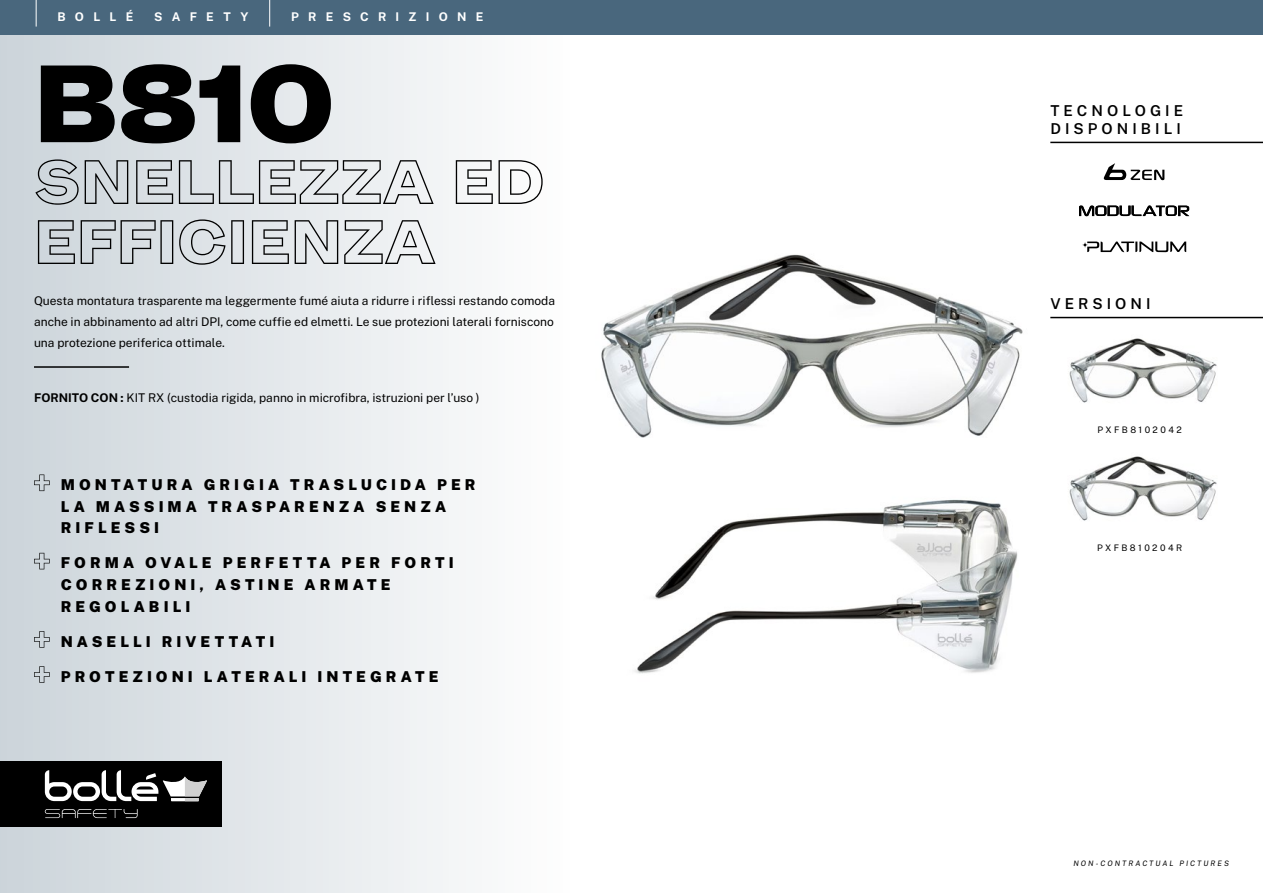
<style>
.page{position:relative;width:1263px;height:893px;background:#fff}
.page>*{position:absolute;margin:0;border:0;box-sizing:border-box;transform-origin:0 0}
.t1{font:900 105px "Mint Grotesk V1.1";color:#000}
.t2{font:60px/60px "Mint Grotesk Outline";color:#000}
.t3{font:900 15px/21.6px "Public Sans";letter-spacing:.27em;color:#000}
.t4{font:600 15px/18px "Public Sans";letter-spacing:.27em;color:#000}
.t5{font:12px/21px "Public Sans";color:#000;text-align:justify}
.t6{font:700 12px "Public Sans";letter-spacing:.77em;color:#fff}
.t7{font:9px "Public Sans";letter-spacing:.27em;color:#000}
.t8{font:italic 7.5px "Public Sans";letter-spacing:.27em;color:#000}
.s1{font-weight:700}
</style>
<div class="page">
<div style="left:0;top:0;width:1263px;height:893px;background:linear-gradient(to right,#dae0e5,#fff)"></div>
<img style="left:561px;top:242px;width:486px;height:232px">
<img style="left:558px;top:486px;width:492px;height:212px">
<img style="left:1056px;top:334px;width:169px;height:81px">
<img style="left:1056px;top:452px;width:169px;height:80px">
<div style="left:0;top:0;width:1263px;height:34px;background:#49677d"></div>
<svg style="left:1104px;top:163px;width:60px;height:17px"></svg>
<svg style="left:1079px;top:206px;width:110px;height:10px"></svg>
<svg style="left:1082px;top:242px;width:104px;height:10px"></svg>
<div style="left:0;top:761px;width:222px;height:66px;background:#000"></div>
<svg style="left:45px;top:809px;width:93px;height:9px"></svg>
<svg style="left:45px;top:770px;width:162px;height:31px"></svg>
<svg style="left:36px;top:0;width:1px;height:27px"></svg>
<svg style="left:269px;top:0;width:1px;height:27px"></svg>
<hr style="left:1050px;top:317px;width:213px;height:1px;background:#000">
<hr style="left:1050px;top:142px;width:213px;height:1px;background:#000">
<svg style="left:34px;top:474px;width:16px;height:17px"></svg>
<svg style="left:34px;top:553px;width:16px;height:16px"></svg>
<svg style="left:34px;top:631px;width:16px;height:17px"></svg>
<svg style="left:34px;top:666px;width:16px;height:17px"></svg>
<hr style="left:34px;top:366px;width:95px;height:2px;background:#000">
<p class="t6" style="left:58px;top:8px;width:77px">BOLLÉ</p>
<p class="t6" style="left:154px;top:8px;width:96px">SAFETY</p>
<p class="t6" style="left:291px;top:8px;width:194px">PRESCRIZIONE</p>
<h1 class="t1" style="left:34px;top:38px;width:301px">B810</h1>
<h2 class="t2" style="left:34px;top:152px;width:512px">SNELLEZZA ED<br>EFFICIENZA</h2>
<p class="t5" style="left:34px;top:289px;width:523px">Questa montatura trasparente ma leggermente fumé aiuta a ridurre i riflessi restando comoda anche in abbinamento ad altri DPI, come cuffie ed elmetti. Le sue protezioni laterali forniscono una protezione periferica ottimale.</p>
<p class="t5" style="left:34px;top:387px;width:447px"><span class="s1">FORNITO CON :</span> KIT RX (custodia rigida, panno in microfibra, istruzioni per l’uso )</p>
<p class="t3" style="left:61px;top:473px;width:416px">MONTATURA GRIGIA TRASLUCIDA PER<br>LA MASSIMA TRASPARENZA SENZA<br>RIFLESSI</p>
<p class="t3" style="left:61px;top:551px;width:394px">FORMA OVALE PERFETTA PER FORTI<br>CORREZIONI, ASTINE ARMATE<br>REGOLABILI</p>
<p class="t3" style="left:61px;top:629px;width:215px">NASELLI RIVETTATI</p>
<p class="t3" style="left:61px;top:665px;width:379px">PROTEZIONI LATERALI INTEGRATE</p>
<p class="t4" style="left:1050px;top:100px;width:134px">TECNOLOGIE<br>DISPONIBILI</p>
<p class="t4" style="left:1050px;top:293px;width:102px">VERSIONI</p>
<p class="t7" style="left:1097px;top:423px;width:86px">PXFB8102042</p>
<p class="t7" style="left:1097px;top:541px;width:86px">PXFB810204R</p>
<p class="t8" style="left:1073px;top:858px;width:157px">NON-CONTRACTUAL PICTURES</p>
</div>
